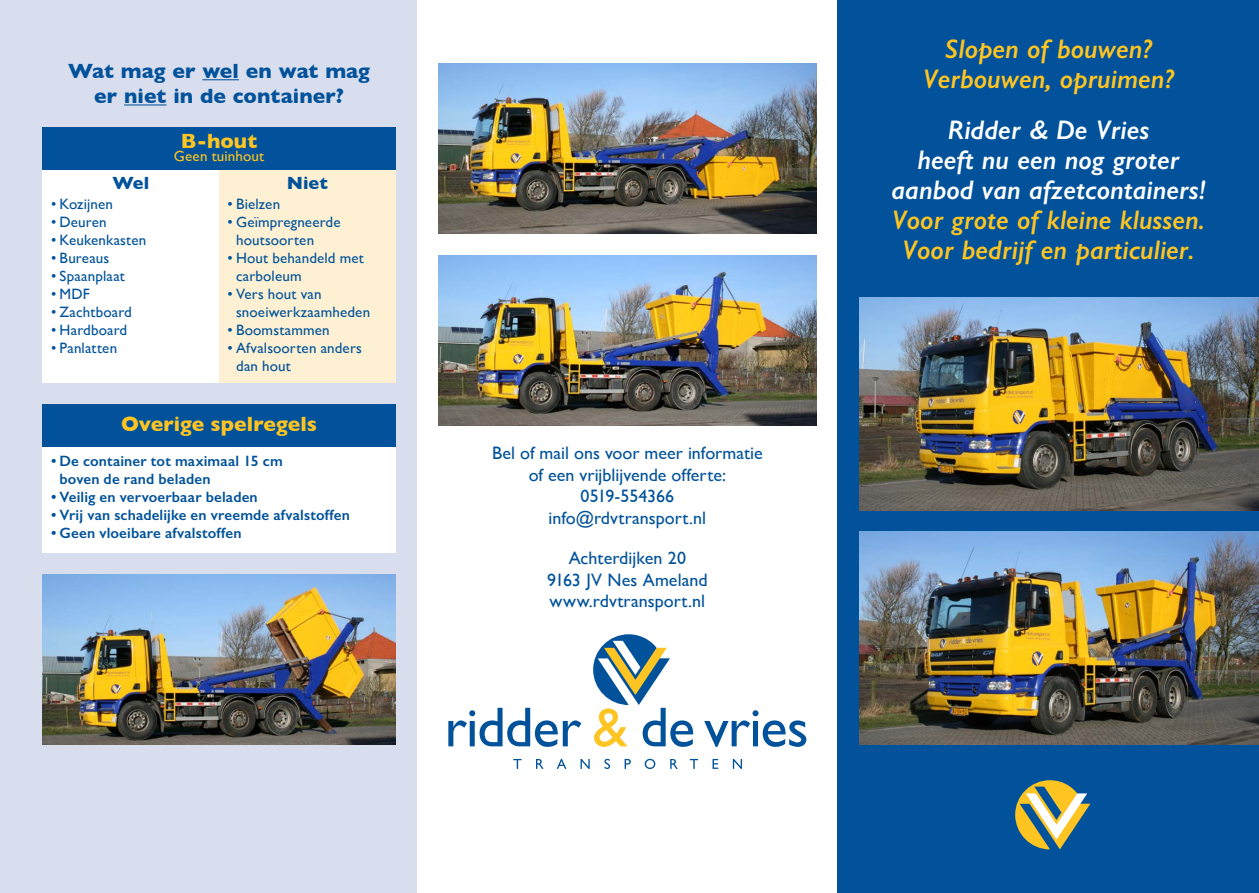
<style>
.page{position:relative;width:1259px;height:893px;background:#fff}
.page>*{position:absolute;margin:0;border:0;box-sizing:border-box;transform-origin:0 0}
.t1{font:italic 600 27px/30px "Gill Sans";color:#fec422;text-align:center}
.t2{font:italic 600 27px/30px "Gill Sans";color:#fff;text-align:center}
.t3{font:700 21px/25.2px "Gill Sans";letter-spacing:.005em;color:#01529a;text-align:center}
.t4{font:700 21px "Gill Sans";color:#fec422}
.t5{font:18px/21.6px "Gill Sans";color:#01529a;text-align:center}
.t6{font:700 18px "Gill Sans";color:#01529a}
.t7{font:15px/18px "Gill Sans";letter-spacing:.01em;color:#01529a}
.t8{font:600 15px/18px "Gill Sans";letter-spacing:.01em;color:#01529a}
.t9{font:15px "Gill Sans";letter-spacing:.01em;color:#fec422}
</style>
<div class="page">
<div style="left:0;top:0;width:417px;height:893px;background:#d8deee"></div>
<svg style="left:513px;top:759px;width:8px;height:10px"></svg>
<svg style="left:536px;top:759px;width:7px;height:10px"></svg>
<svg style="left:557px;top:759px;width:9px;height:10px"></svg>
<svg style="left:580px;top:759px;width:10px;height:10px"></svg>
<svg style="left:604px;top:759px;width:6px;height:10px"></svg>
<svg style="left:624px;top:759px;width:7px;height:10px"></svg>
<svg style="left:645px;top:759px;width:10px;height:10px"></svg>
<svg style="left:670px;top:759px;width:8px;height:10px"></svg>
<svg style="left:690px;top:759px;width:8px;height:10px"></svg>
<svg style="left:712px;top:759px;width:6px;height:10px"></svg>
<svg style="left:733px;top:759px;width:9px;height:10px"></svg>
<svg style="left:448px;top:708px;width:133px;height:39px"></svg>
<svg style="left:593px;top:634px;width:100px;height:113px"></svg>
<svg style="left:704px;top:710px;width:102px;height:37px"></svg>
<div style="left:838px;top:0;width:421px;height:893px;background:#01529a"></div>
<svg style="left:1015px;top:780px;width:75px;height:69px"></svg>
<img style="left:859px;top:298px;width:400px;height:212px">
<img style="left:859px;top:531px;width:400px;height:213px">
<div style="left:43px;top:170px;width:176px;height:213px;background:#fff"></div>
<div style="left:219px;top:170px;width:176px;height:213px;background:#fef1d3"></div>
<div style="left:43px;top:128px;width:352px;height:42px;background:#01529a"></div>
<div style="left:43px;top:446px;width:352px;height:107px;background:#fff"></div>
<div style="left:43px;top:404px;width:352px;height:42px;background:#01529a"></div>
<hr style="left:202px;top:79px;width:37px;height:1px;background:#01529a">
<hr style="left:124px;top:104px;width:42px;height:1px;background:#01529a">
<img style="left:438px;top:64px;width:378px;height:170px">
<img style="left:438px;top:255px;width:378px;height:170px">
<img style="left:43px;top:574px;width:352px;height:170px">
<h2 class="t3" style="left:68px;top:58px;width:303px">Wat mag er wel en wat mag er niet in de container?</h2>
<p class="t6" style="left:112px;top:169px;width:38px">Wel</p>
<p class="t7" style="left:51px;top:195px;width:63px">• Kozijnen</p>
<p class="t7" style="left:51px;top:213px;width:57px">• Deuren</p>
<p class="t7" style="left:51px;top:231px;width:97px">• Keukenkasten</p>
<p class="t7" style="left:51px;top:249px;width:60px">• Bureaus</p>
<p class="t7" style="left:51px;top:267px;width:75px">• Spaanplaat</p>
<p class="t7" style="left:51px;top:285px;width:40px">• MDF</p>
<p class="t7" style="left:51px;top:303px;width:82px">• Zachtboard</p>
<p class="t7" style="left:51px;top:321px;width:78px">• Hardboard</p>
<p class="t7" style="left:51px;top:339px;width:68px">• Panlatten</p>
<h2 class="t4" style="left:181px;top:124px;width:78px">B-hout</h2>
<p class="t9" style="left:174px;top:147px;width:92px">Geen tuinhout</p>
<p class="t6" style="left:287px;top:169px;width:43px">Niet</p>
<p class="t7" style="left:227px;top:195px;width:54px">• Bielzen</p>
<p class="t7" style="left:236px;top:213px;width:106px;text-indent:-9px">• Geïmpregneerde houtsoorten</p>
<p class="t7" style="left:236px;top:249px;width:129px;text-indent:-9px">• Hout behandeld met carboleum</p>
<p class="t7" style="left:236px;top:285px;width:136px;text-indent:-9px">• Vers hout van snoeiwerkzaamheden</p>
<p class="t7" style="left:227px;top:321px;width:104px">• Boomstammen</p>
<p class="t7" style="left:236px;top:339px;width:127px;text-indent:-9px">• Afvalsoorten anders dan hout</p>
<h2 class="t4" style="left:121px;top:407px;width:197px">Overige spelregels</h2>
<p class="t8" style="left:60px;top:452px;width:225px;text-indent:-9px">• De container tot maximaal 15 cm boven de rand beladen</p>
<p class="t8" style="left:51px;top:488px;width:208px">• Veilig en vervoerbaar beladen</p>
<p class="t8" style="left:51px;top:506px;width:300px">• Vrij van schadelijke en vreemde afvalstoffen</p>
<p class="t8" style="left:51px;top:524px;width:192px">• Geen vloeibare afvalstoffen</p>
<p class="t5" style="left:492px;top:442px;width:272px">Bel of mail ons voor meer informatie of een vrijblijvende offerte:<br>0519-554366<br>info@rdvtransport.nl</p>
<p class="t5" style="left:547px;top:547px;width:162px">Achterdijken 20<br>9163 JV Nes Ameland www.rdvtransport.nl</p>
<h1 class="t1" style="left:922px;top:34px;width:253px">Slopen of bouwen?<br>Verbouwen, opruimen?</h1>
<h1 class="t2" style="left:891px;top:115px;width:316px">Ridder &amp; De Vries<br>heeft nu een nog groter aanbod van afzetcontainers!</h1>
<h1 class="t1" style="left:892px;top:205px;width:314px">Voor grote of kleine klussen.<br>Voor bedrijf en particulier.</h1>
</div>
